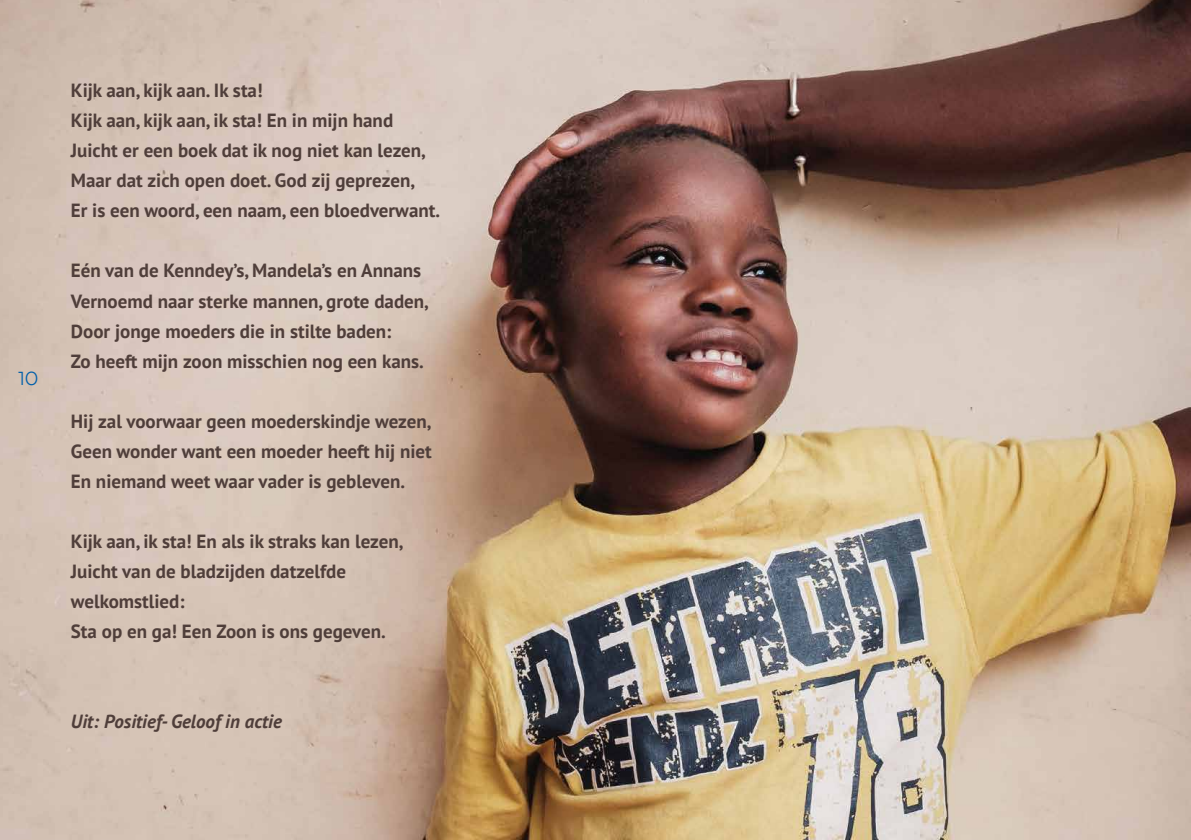
<style>
.page{position:relative;width:1191px;height:840px;background:#fff}
.page>*{position:absolute;margin:0;border:0;box-sizing:border-box;transform-origin:0 0}
.t1{font:22px "Arquitecta";color:#005faa}
.t2{font:700 19px/30px "PT Sans";color:#4f3e3a}
.t3{font:italic 700 19px "PT Sans";color:#4f3e3a}
</style>
<div class="page">
<img style="left:0;top:0;width:1191px;height:839px">
<p class="t1" style="left:18px;top:365px;width:22px">10</p>
<p class="t2" style="left:71px;top:75px;width:371px">Kijk aan, kijk aan. Ik sta!<br>Kijk aan, kijk aan, ik sta! En in mijn hand Juicht er een boek dat ik nog niet kan lezen, Maar dat zich open doet. God zij geprezen,<br>Er is een woord, een naam, een bloedverwant.</p>
<p class="t2" style="left:71px;top:255px;width:359px">Eén van de Kenndey’s, Mandela’s en Annans Vernoemd naar sterke mannen, grote daden, Door jonge moeders die in stilte baden:<br>Zo heeft mijn zoon misschien nog een kans.</p>
<p class="t2" style="left:71px;top:405px;width:362px;text-align:justify">Hij zal voorwaar geen moederskindje wezen, Geen wonder want een moeder heeft hij niet En niemand weet waar vader is gebleven.</p>
<p class="t2" style="left:71px;top:525px;width:334px">Kijk aan, ik sta! En als ik straks kan lezen,<br>Juicht van de bladzijden datzelfde welkomstlied:<br>Sta op en ga! Een Zoon is ons gegeven.</p>
<p class="t3" style="left:71px;top:708px;width:213px">Uit: Positief- Geloof in actie</p>
</div>
